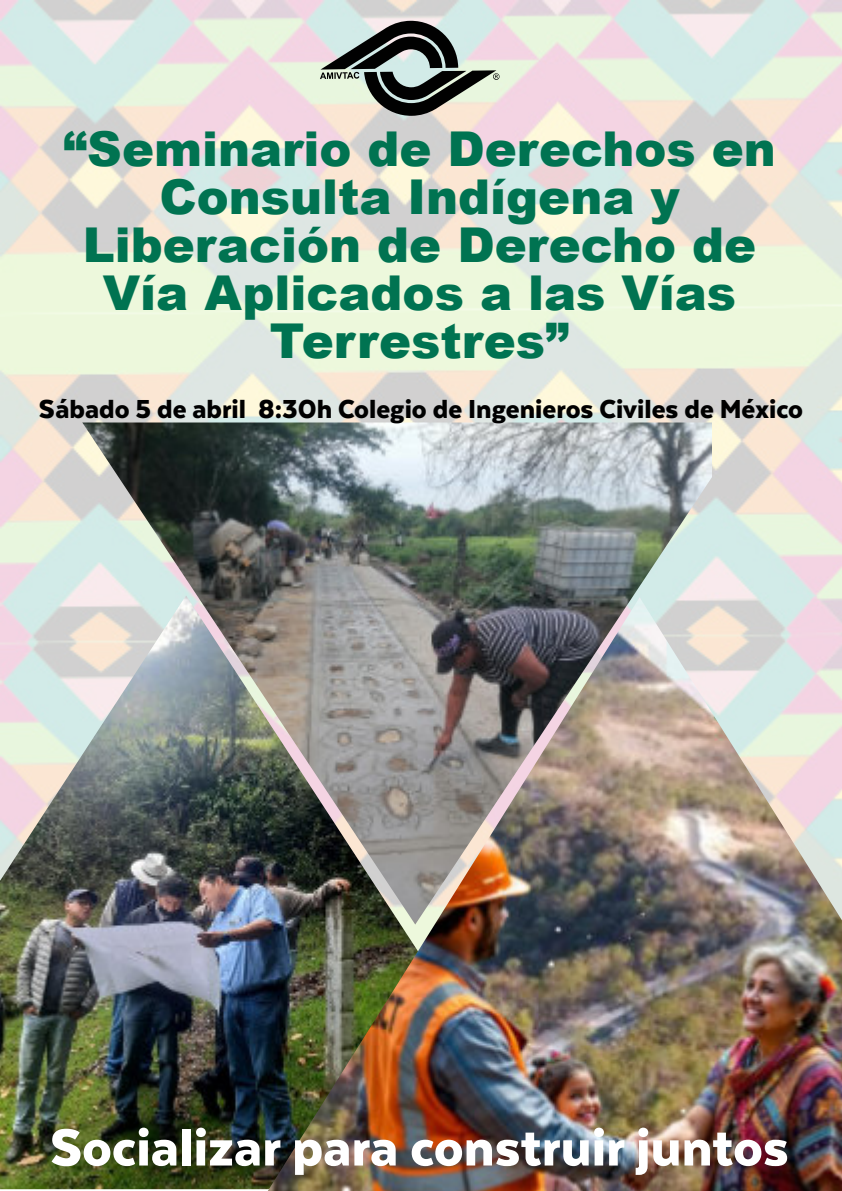
<style>
.page{position:relative;width:842px;height:1191px;background:#fff}
.page>*{position:absolute;margin:0;border:0;box-sizing:border-box;transform-origin:0 0}
.t1{font:900 60px "Texta";color:#fff}
.t2{font:900 48px/48px "Arial";color:#007351;text-align:center}
.t3{font:900 30px "Texta";color:#000}
</style>
<div class="page">
<svg style="left:320px;top:20px;width:179px;height:96px;background:#909690"></svg>
<img style="left:0;top:595px;width:268px;height:594px">
<img style="left:268px;top:597px;width:573px;height:593px">
<img style="left:82px;top:422px;width:629px;height:502px">
<p class="t2" style="left:63px;top:130px;width:714px">“Seminario de Derechos en<br>Consulta Indígena y<br>Liberación de Derecho de<br>Vía Aplicados a las Vías<br>Terrestres”</p>
<p class="t3" style="left:39px;top:395px;width:765px">Sábado 5 de abril 8:30h Colegio de Ingenieros Civiles de México</p>
<p class="t1" style="left:50px;top:1120px;width:740px">Socializar para construir juntos</p>
</div>
